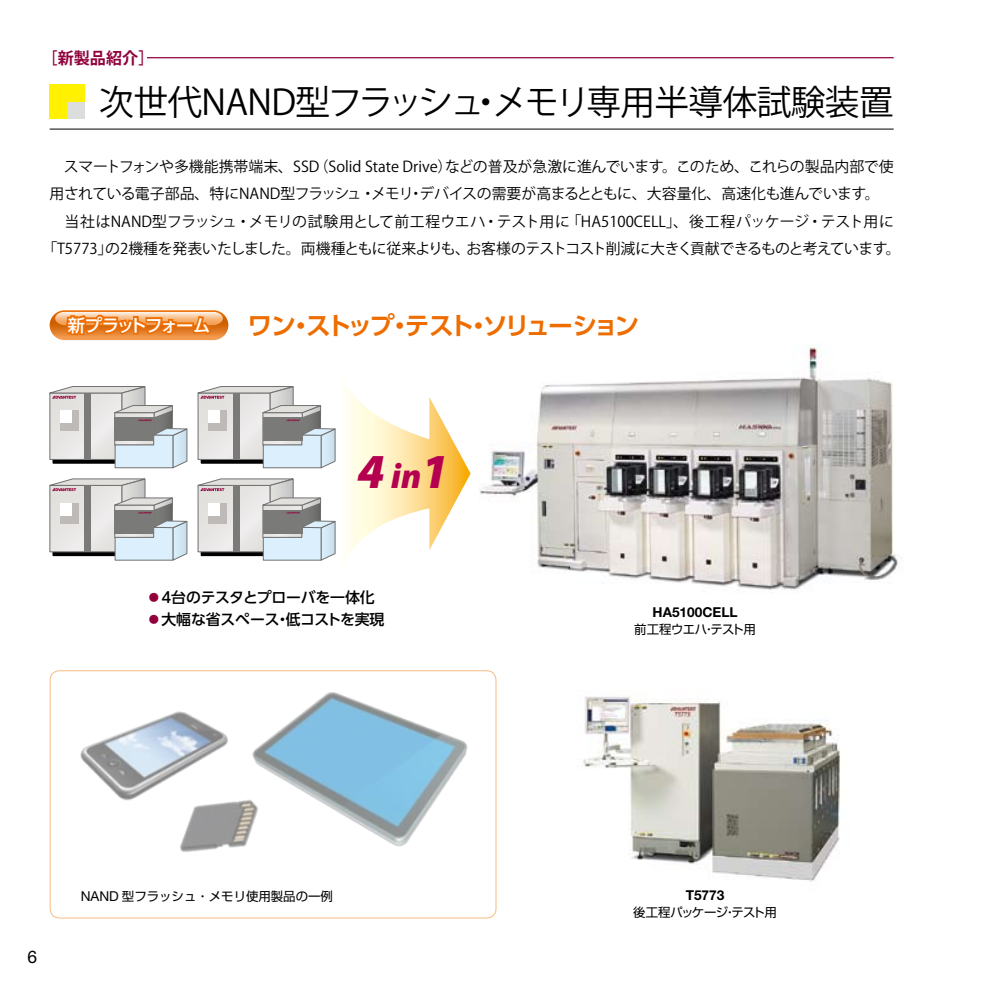
<style>
.page{position:relative;width:993px;height:993px;background:#fff}
.page>*{position:absolute;margin:0;border:0;box-sizing:border-box;transform-origin:0 0}
.t1{font:italic 900 49px "Myriad Pro";color:#b5004f}
.t2{font:34.65px "Koz Go Pro";letter-spacing:-.02em;color:#000}
.t3{font:700 24.85px "UD Shin Go Pro De";letter-spacing:-.135em;color:#ed6d00}
.t4{font:500 17.32px "UD Shin Go Pro";letter-spacing:-.1em;color:#fff}
.t5{font:17.32px "Helvetica Neue LT Std";color:#000}
.t6{font:700 16.1px "Koz Go Pro";color:#91003c}
.t7{font:14.88px "Koz Go Pro";color:#000}
.t8{font:14.88px "Koz Go Pro";letter-spacing:-.04em;color:#000}
.t9{font:14.88px "Koz Go Pro";letter-spacing:-.03em;color:#000}
.t10{font:500 14.88px/22.4px "UD Shin Go Pro";letter-spacing:-.015em;color:#000}
.t11{font:700 13.65px "Helvetica Neue LT Std";color:#000}
.t12{font:12.42px "Shin Go Pro";letter-spacing:-.04em;color:#000}
.t13{font:12.42px "Shin Go Pro";color:#000}
.s1{font-size:35.35px}
.s2{color:#91003c}
.s3{font-family:"Helvetica Neue LT Std";font-size:13.65px}
</style>
<div class="page">
<div style="left:50px;top:84px;width:17px;height:18px;background:#fff100"></div>
<div style="left:50px;top:102px;width:17px;height:17px;background:#fff100"></div>
<div style="left:67px;top:102px;width:17px;height:17px;background:#dcdddd"></div>
<div style="left:67px;top:84px;width:17px;height:18px;background:#fff100"></div>
<hr style="left:50px;top:129px;width:843px;height:1px;background:#000">
<img style="left:232px;top:670px;width:265px;height:191px">
<hr style="left:134px;top:57px;width:759px;height:1px;background:#91003c">
<div style="left:50px;top:50px;width:96px;height:16px;background:#fff"></div>
<img style="left:583px;top:696px;width:257px;height:186px">
<img style="left:479px;top:345px;width:419px;height:245px">
<svg style="left:50px;top:386px;width:137px;height:82px"></svg>
<svg style="left:50px;top:478px;width:137px;height:82px"></svg>
<svg style="left:197px;top:386px;width:273px;height:175px"></svg>
<svg style="left:50px;top:310px;width:178px;height:30px"></svg>
<svg style="left:55px;top:312px;width:168px;height:26px"></svg>
<img style="left:80px;top:676px;width:177px;height:125px">
<img style="left:148px;top:761px;width:136px;height:100px">
<p class="t6" style="left:42px;top:48px;width:114px">［新製品紹介］</p>
<h2 class="t2" style="left:99px;top:80px;width:795px">次世代NAND型フラッシュ・メモリ専用半導体試験装置</h2>
<p class="t7" style="left:64px;top:157px;width:831px">スマートフォンや多機能携帯端末、SSD（Solid State Drive）などの普及が急激に進んでいます。このため、これらの製品内部で使</p>
<p class="t9" style="left:50px;top:184px;width:831px">用されている電子部品、特にNAND型フラッシュ・メモリ・デバイスの需要が高まるとともに、大容量化、高速化も進んでいます。</p>
<p class="t7" style="left:64px;top:211px;width:830px">当社はNAND型フラッシュ・メモリの試験用として前工程ウエハ・テスト用に「HA5100CELL」、後工程パッケージ・テスト用に</p>
<p class="t8" style="left:42px;top:239px;width:859px">「T5773」の2機種を発表いたしました。両機種ともに従来よりも、お客様のテストコスト削減に大きく貢献できるものと考えています。</p>
<p class="t4" style="left:68px;top:311px;width:144px">新プラットフォーム</p>
<h3 class="t3" style="left:247px;top:305px;width:393px">ワン・ストップ・テスト・ソリューション</h3>
<h1 class="t1" style="left:357px;top:443px;width:93px">4 <span class="s1">in</span>1</h1>
<p class="t10" style="left:146px;top:585px;width:239px"><span class="s2">◦</span>4台のテスタとプローバを一体化<span class="s2">◦</span>大幅な省スペース・低コストを実現</p>
<p class="t11" style="left:652px;top:603px;width:86px">HA5100CELL</p>
<p class="t12" style="left:634px;top:619px;width:123px">前工程ウエハ・テスト用</p>
<p class="t5" style="left:27px;top:945px;width:11px">6</p>
<p class="t13" style="left:81px;top:885px;width:254px"><span class="s3">NAND</span> 型フラッシュ・メモリ使用製品の一例</p>
<p class="t11" style="left:685px;top:886px;width:40px">T5773</p>
<p class="t12" style="left:633px;top:901px;width:145px">後工程パッケージ・テスト用</p>
</div>
